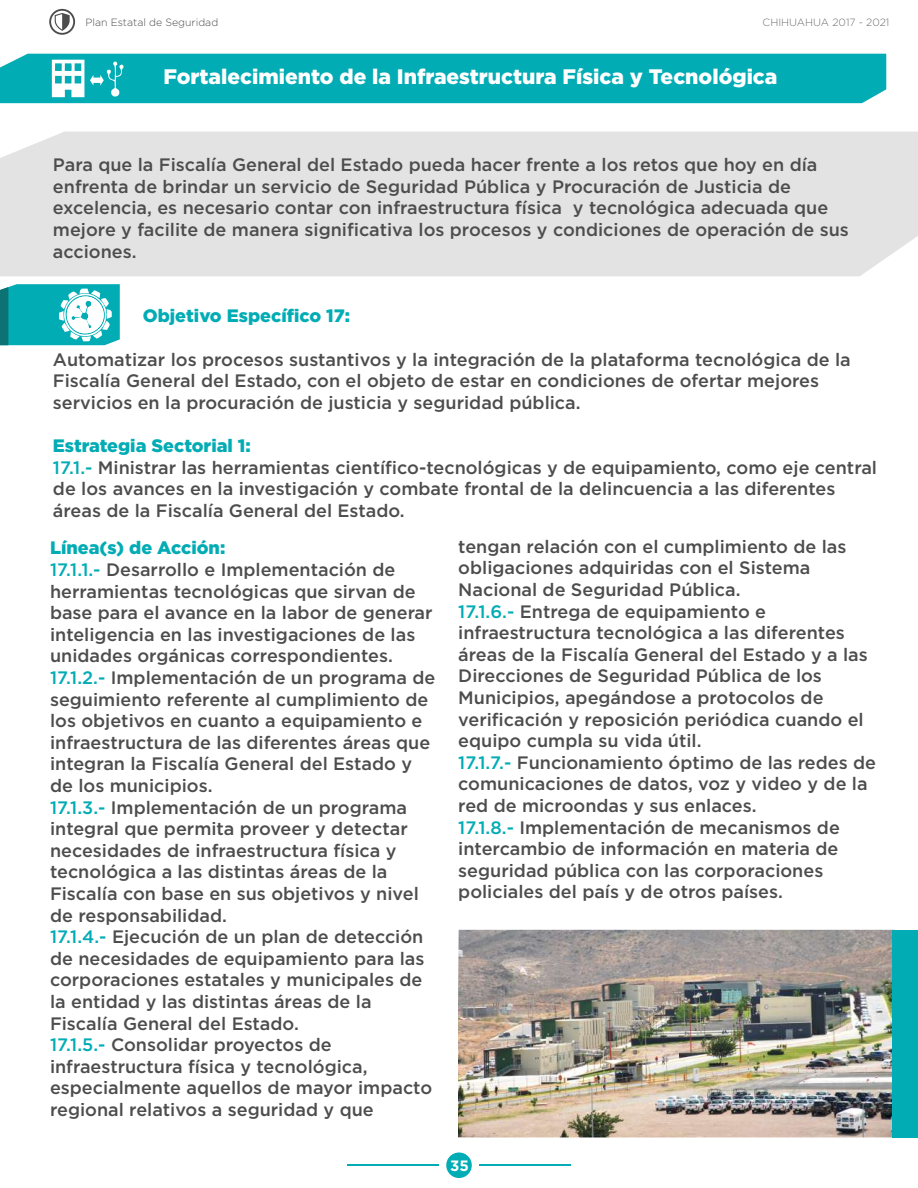
<style>
.page{position:relative;width:918px;height:1188px;background:#fff}
.page>*{position:absolute;margin:0;border:0;box-sizing:border-box;transform-origin:0 0}
.t1{font:900 21px "Gotham";color:#fff}
.t2{font:500 18px/21.6px "Gotham";color:#4d4d4d}
.t3{font:900 18px "Gotham";color:#02acb5}
.t4{font:700 15px "Gotham";color:#fff}
.t5{font:300 10.5px "Gotham";color:#4d4d4d}
.t6{font:300 10.5px "Gotham";color:#706f6f}
.s1{font-weight:900;color:#02acb5}
.s2{color:#02acb5}
</style>
<div class="page">
<div style="left:0;top:132px;width:918px;height:144px;background:#e3e3e3"></div>
<div style="left:0;top:54px;width:886px;height:49px;background:#02acb5"></div>
<svg style="left:0;top:284px;width:120px;height:61px"></svg>
<img style="left:459px;top:930px;width:434px;height:207px">
<div style="left:893px;top:930px;width:25px;height:207px;background:#02acb5"></div>
<div style="left:446px;top:1153px;width:26px;height:25px;background:#02acb5;border-radius:50%"></div>
<hr style="left:479px;top:1165px;width:91px;height:1px;background:#02acb5">
<hr style="left:347px;top:1165px;width:91px;height:1px;background:#02acb5">
<svg style="left:49px;top:9px;width:26px;height:26px"></svg>
<p class="t5" style="left:86px;top:17px;width:134px">Plan Estatal de Seguridad</p>
<p class="t6" style="left:763px;top:17px;width:128px">CHIHUAHUA 2017 - 2021</p>
<p class="t1" style="left:164px;top:67px;width:615px">Fortalecimiento de la Infraestructura Física y Tecnológica</p>
<p class="t2" style="left:53px;top:155px;width:797px">Para que la Fiscalía General del Estado pueda hacer frente a los retos que hoy en día enfrenta de brindar un servicio de Seguridad Pública y Procuración de Justicia de excelencia, es necesario contar con infraestructura física y tecnológica adecuada que mejore y facilite de manera significativa los procesos y condiciones de operación de sus acciones.</p>
<p class="t3" style="left:143px;top:308px;width:209px">Objetivo Específico 17:</p>
<p class="t2" style="left:53px;top:349px;width:799px">Automatizar los procesos sustantivos y la integración de la plataforma tecnológica de la<br>Fiscalía General del Estado, con el objeto de estar en condiciones de ofertar mejores servicios en la procuración de justicia y seguridad pública.</p>
<p class="t2" style="left:53px;top:436px;width:826px"><span class="s1">Estrategia Sectorial 1:<br></span><span class="s2">17.1.-</span> Ministrar las herramientas científico-tecnológicas y de equipamiento, como eje central de los avances en la investigación y combate frontal de la delincuencia a las diferentes áreas de la Fiscalía General del Estado.</p>
<p class="t2" style="left:50px;top:538px;width:387px"><span class="s1">Línea(s) de Acción:<br></span><span class="s2">17.1.1.-</span> Desarrollo e Implementación de herramientas tecnológicas que sirvan de base para el avance en la labor de generar inteligencia en las investigaciones de las unidades orgánicas correspondientes.<br><span class="s2">17.1.2.-</span> Implementación de un programa de seguimiento referente al cumplimiento de los objetivos en cuanto a equipamiento e infraestructura de las diferentes áreas que integran la Fiscalía General del Estado y de los municipios.<br><span class="s2">17.1.3.-</span> Implementación de un programa integral que permita proveer y detectar necesidades de infraestructura física y tecnológica a las distintas áreas de la Fiscalía con base en sus objetivos y nivel de responsabilidad.<br><span class="s2">17.1.4.-</span> Ejecución de un plan de detección de necesidades de equipamiento para las corporaciones estatales y municipales de la entidad y las distintas áreas de la Fiscalía General del Estado.<br><span class="s2">17.1.5.-</span> Consolidar proyectos de infraestructura física y tecnológica, especialmente aquellos de mayor impacto regional relativos a seguridad y que</p>
<p class="t2" style="left:458px;top:537px;width:419px">tengan relación con el cumplimiento de las obligaciones adquiridas con el Sistema Nacional de Seguridad Pública.<br><span class="s2">17.1.6.-</span> Entrega de equipamiento e infraestructura tecnológica a las diferentes áreas de la Fiscalía General del Estado y a las Direcciones de Seguridad Pública de los Municipios, apegándose a protocolos de verificación y reposición periódica cuando el equipo cumpla su vida útil.<br><span class="s2">17.1.7.-</span> Funcionamiento óptimo de las redes de comunicaciones de datos, voz y video y de la red de microondas y sus enlaces.<br><span class="s2">17.1.8.-</span> Implementación de mecanismos de intercambio de información en materia de seguridad pública con las corporaciones policiales del país y de otros países.</p>
<p class="t4" style="left:450px;top:1159px;width:20px">35</p>
</div>
